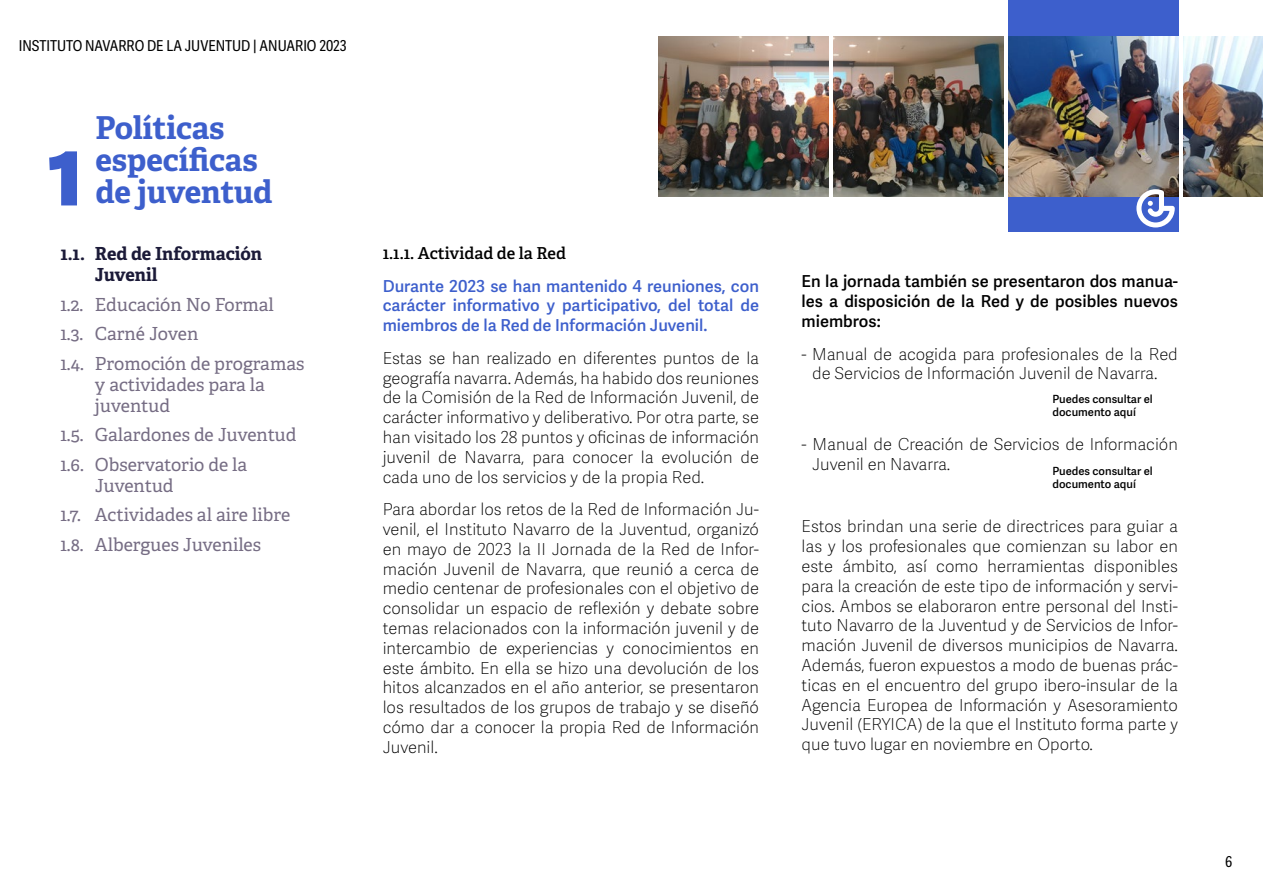
<style>
.page{position:relative;width:1263px;height:893px;background:#fff}
.page>*{position:absolute;margin:0;border:0;box-sizing:border-box;transform-origin:0 0}
.t1{font:800 74.7px "Adelle Sans";color:#3d5fcc}
.t2{font:700 31.5px/31.5px "Adelle PE";letter-spacing:-.005em;color:#3d5fcc}
.t3{font:18px/29.5px "Adelle PE";color:#766d84}
.t4{font:700 18px/21px "Adelle PE";letter-spacing:-.005em;color:#1b1a38}
.t5{font:100 16.5px/19.8px "Adelle Sans";color:#000;text-align:justify}
.t6{font:600 16.5px/19.8px "Adelle Sans";color:#3d5fcc;text-align:justify}
.t7{font:600 16.5px/19.8px "Adelle Sans";color:#000;text-align:justify}
.t8{font:16.5px "Adelle PE Sb";color:#000}
.t9{font:15px "Adelle Sans Cnd";color:#000}
.t10{font:600 11.25px/13.5px "Adelle Sans";color:#000}
</style>
<div class="page">
<div style="left:1008px;top:0;width:170px;height:37px;background:#3d5fcc"></div>
<div style="left:1008px;top:195px;width:170px;height:37px;background:#3d5fcc"></div>
<img style="left:1008px;top:37px;width:170px;height:159px">
<img style="left:1183px;top:37px;width:80px;height:159px">
<img style="left:833px;top:37px;width:170px;height:159px">
<img style="left:658px;top:37px;width:170px;height:159px">
<svg style="left:1136px;top:189px;width:39px;height:38px"></svg>
<p class="t9" style="left:19px;top:37px;width:329px">INSTITUTO NAVARRO DE LA JUVENTUD | ANUARIO 2023</p>
<h2 class="t2" style="left:95px;top:111px;width:164px">Políticas específicas</h2>
<h1 class="t1" style="left:47px;top:131px;width:37px">1</h1>
<h2 class="t2" style="left:95px;top:174px;width:179px">de juventud</h2>
<p class="t4" style="left:95px;top:243px;width:169px;text-indent:-35px">1.1. Red de Información<br>Juvenil</p>
<p class="t3" style="left:60px;top:289px;width:246px">1.2. Educación No Formal<br>1.3. Carné Joven<br>1.4. Promoción de programas</p>
<p class="t3" style="left:95px;top:373px;width:172px;line-height:21px">y actividades para la juventud</p>
<p class="t3" style="left:60px;top:419px;width:238px">1.5. Galardones de Juventud<br>1.6. Observatorio de la</p>
<p class="t3" style="left:60px;top:470px;width:231px;text-indent:35px">Juventud<br>1.7. Actividades al aire libre<br>1.8. Albergues Juveniles</p>
<p class="t8" style="left:383px;top:241px;width:185px">1.1.1. Actividad de la Red</p>
<p class="t6" style="left:383px;top:276px;width:378px">Durante 2023 se han mantenido 4 reuniones, con carácter informativo y participativo, del total de miembros de la Red de Información Juvenil.</p>
<p class="t5" style="left:383px;top:349px;width:378px">Estas se han realizado en diferentes puntos de la geografía navarra. Además, ha habido dos reuniones de la Comisión de la Red de Información Juvenil, de carácter informativo y deliberativo. Por otra parte, se han visitado los 28 puntos y oficinas de información juvenil de Navarra, para conocer la evolución de cada uno de los servicios y de la propia Red.</p>
<p class="t5" style="left:383px;top:500px;width:378px">Para abordar los retos de la Red de Información Ju&shy;venil, el Instituto Navarro de la Juventud, organizó en mayo de 2023 la II Jornada de la Red de Infor&shy;mación Juvenil de Navarra, que reunió a cerca de medio centenar de profesionales con el objetivo de consolidar un espacio de reflexión y debate sobre temas relacionados con la información juvenil y de intercambio de experiencias y conocimientos en este ámbito. En ella se hizo una devolución de los hitos alcanzados en el año anterior, se presentaron los resultados de los grupos de trabajo y se diseñó cómo dar a conocer la propia Red de Información Juvenil.</p>
<p class="t7" style="left:801px;top:272px;width:378px">En la jornada también se presentaron dos manua&shy;les a disposición de la Red y de posibles nuevos miembros:</p>
<p class="t5" style="left:801px;top:344px;width:378px;text-align:center">- Manual de acogida para profesionales de la Red de Servicios de Información Juvenil de Navarra.</p>
<p class="t10" style="left:1052px;top:392px;width:102px">Puedes consultar el documento aquí</p>
<p class="t5" style="left:812px;top:435px;width:367px;text-indent:-10px">- Manual de Creación de Servicios de Información<br>Juvenil en Navarra.</p>
<p class="t10" style="left:1052px;top:464px;width:102px">Puedes consultar el documento aquí</p>
<p class="t5" style="left:801px;top:517px;width:378px">Estos brindan una serie de directrices para guiar a las y los profesionales que comienzan su labor en este ámbito, así como herramientas disponibles para la creación de este tipo de información y servi&shy;cios. Ambos se elaboraron entre personal del Insti&shy;tuto Navarro de la Juventud y de Servicios de Infor&shy;mación Juvenil de diversos municipios de Navarra.<br>Además, fueron expuestos a modo de buenas prác&shy;ticas en el encuentro del grupo ibero-insular de la Agencia Europea de Información y Asesoramiento Juvenil (ERYICA) de la que el Instituto forma parte y que tuvo lugar en noviembre en Oporto.</p>
<p class="t9" style="left:1225px;top:853px;width:9px">6</p>
</div>
